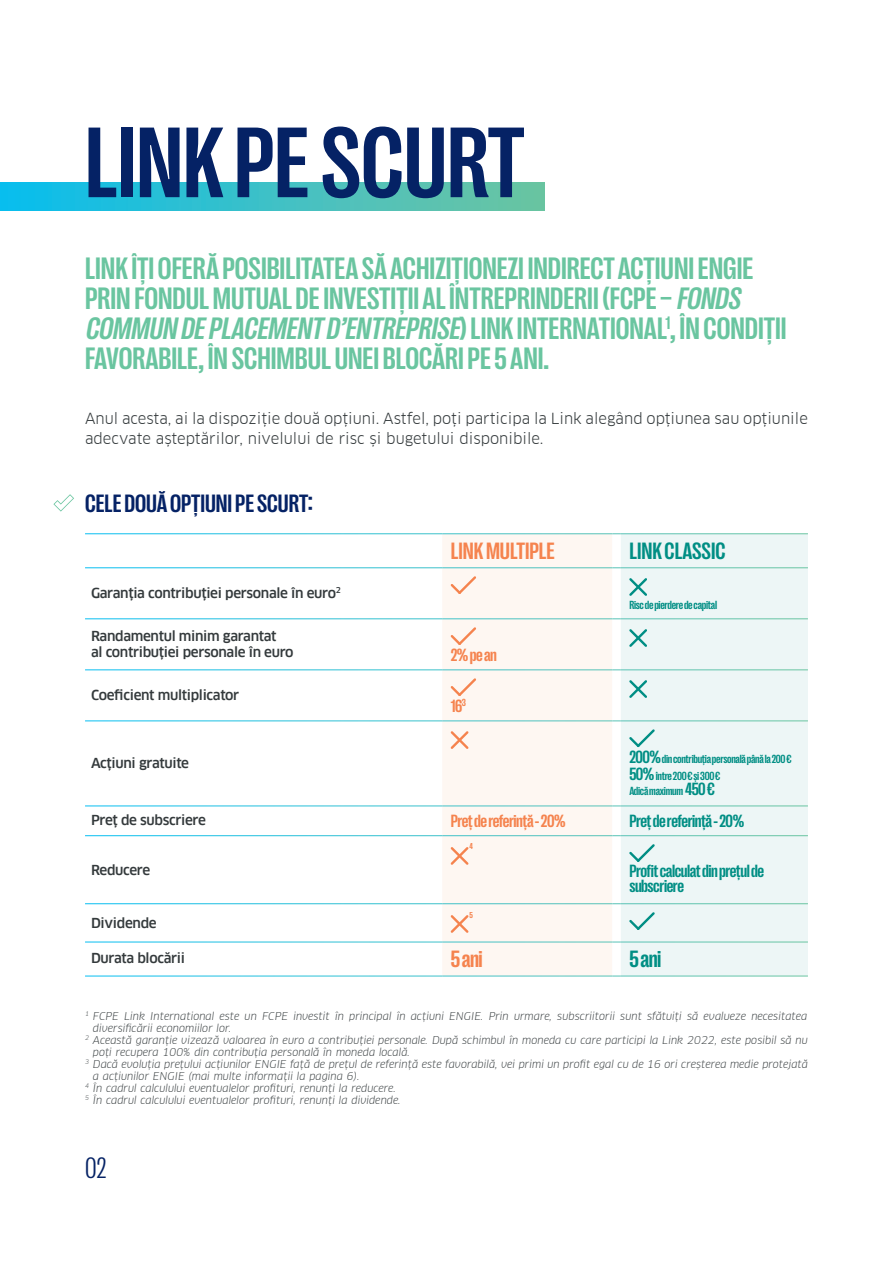
<style>
.page{position:relative;width:893px;height:1263px;background:#fff}
.page>*{position:absolute;margin:0;border:0;box-sizing:border-box;transform-origin:0 0}
.t1{font:700 condensed 101.85px "Right Grotesk";color:#052265}
.t2{font:700 condensed 31.5px/30px "Right Grotesk";color:#6ac5a0}
.t3{font:300 condensed 30px "Right Grotesk";color:#052265}
.t4{font:700 condensed 25.5px "Right Grotesk";color:#052265}
.t5{font:700 condensed 24px "Right Grotesk";color:#f5834e}
.t6{font:700 condensed 24px "Right Grotesk";color:#008e84}
.t7{font:700 condensed 18px/15px "Right Grotesk";letter-spacing:-.025em;color:#008e84}
.t8{font:700 condensed 18px "Right Grotesk";letter-spacing:-.025em;color:#f5834e}
.t9{font:15px/19.5px "Clan Offc Pro";color:#343a3c}
.t10{font:500 13.5px/16.2px "Clan Offc Pro";letter-spacing:-.025em;color:#343a3c}
.t11{font:700 condensed 12px/15px "Right Grotesk";letter-spacing:-.025em;color:#008e84}
.t12{font:italic 10.5px/12px "Clan Offc Pro";color:#343a3c}
.t13{font:700 condensed 8.7px "Right Grotesk";color:#f5834e}
.s1{font-style:italic}
.s2{font-size:18px}
</style>
<div class="page">
<div style="left:0;top:183px;width:544px;height:28px;background:linear-gradient(to right,#09bdee,#70c4a0)"></div>
<div style="left:442px;top:534px;width:170px;height:442px;background:#fef7f2"></div>
<div style="left:621px;top:534px;width:187px;height:442px;background:#edf6f6"></div>
<hr style="left:442px;top:567px;width:170px;height:1px;background:#fff">
<hr style="left:621px;top:567px;width:187px;height:1px;background:#fff">
<hr style="left:442px;top:618px;width:170px;height:1px;background:#fff">
<hr style="left:621px;top:618px;width:187px;height:1px;background:#fff">
<hr style="left:442px;top:669px;width:170px;height:1px;background:#fff">
<hr style="left:621px;top:669px;width:187px;height:1px;background:#fff">
<hr style="left:442px;top:720px;width:170px;height:1px;background:#fff">
<hr style="left:621px;top:720px;width:187px;height:1px;background:#fff">
<hr style="left:442px;top:805px;width:170px;height:1px;background:#fff">
<hr style="left:621px;top:805px;width:187px;height:1px;background:#fff">
<hr style="left:442px;top:835px;width:170px;height:1px;background:#fff">
<hr style="left:621px;top:835px;width:187px;height:1px;background:#fff">
<hr style="left:442px;top:903px;width:170px;height:1px;background:#fff">
<hr style="left:621px;top:903px;width:187px;height:1px;background:#fff">
<hr style="left:442px;top:942px;width:170px;height:1px;background:#fff">
<hr style="left:621px;top:942px;width:187px;height:1px;background:#fff">
<svg style="left:612px;top:533px;width:9px;height:444px"></svg>
<svg style="left:451px;top:576px;width:25px;height:18px"></svg>
<svg style="left:629px;top:578px;width:18px;height:18px"></svg>
<svg style="left:451px;top:627px;width:25px;height:18px"></svg>
<svg style="left:629px;top:629px;width:18px;height:18px"></svg>
<svg style="left:451px;top:678px;width:25px;height:18px"></svg>
<svg style="left:629px;top:680px;width:18px;height:18px"></svg>
<svg style="left:451px;top:731px;width:18px;height:18px"></svg>
<svg style="left:629px;top:729px;width:26px;height:18px"></svg>
<svg style="left:451px;top:847px;width:18px;height:18px"></svg>
<svg style="left:629px;top:844px;width:26px;height:18px"></svg>
<svg style="left:451px;top:915px;width:18px;height:18px"></svg>
<svg style="left:629px;top:912px;width:26px;height:18px"></svg>
<svg style="left:53px;top:494px;width:21px;height:18px"></svg>
<p class="t1" style="left:85px;top:110px;width:441px">LINK PE SCURT</p>
<p class="t2" style="left:85px;top:254px;width:703px">LINK ÎȚI OFERĂ POSIBILITATEA SĂ ACHIZIȚIONEZI INDIRECT ACȚIUNI ENGIE PRIN FONDUL MUTUAL DE INVESTIȚII AL ÎNTREPRINDERII (FCPE – <span class="s1">FONDS COMMUN DE PLACEMENTD’ENTREPRISE</span>) L I N K I N T E R N AT I O N A L<sup>1</sup> , Î N C O N D I Ț I I FAVORABILE, ÎN SCHIMBUL UNEI BLOCĂRI PE 5 ANI.</p>
<p class="t9" style="left:85px;top:409px;width:724px">Anul acesta, ai la dispoziție două opțiuni. Astfel, poți participa la Link alegând opțiunea sau opțiunile adecvate așteptărilor, nivelului de risc și bugetului disponibile.</p>
<p class="t4" style="left:85px;top:490px;width:229px">CELE DOUĂ OPȚIUNI PE SCURT:</p>
<p class="t10" style="left:91px;top:585px;width:251px">Garanția contribuției personale în euro<sup>2</sup></p>
<p class="t10" style="left:91px;top:627px;width:204px">Randamentul minim garantat<br>al contribuției personale în euro</p>
<p class="t10" style="left:91px;top:687px;width:150px">Coeficient multiplicator</p>
<p class="t5" style="left:451px;top:538px;width:106px">LINK MULTIPLE</p>
<p class="t6" style="left:629px;top:538px;width:98px">LINK CLASSIC</p>
<p class="t8" style="left:451px;top:646px;width:48px">2% pe an</p>
<p class="t8" style="left:451px;top:697px;width:17px">16<sup>3</sup></p>
<p class="t11" style="left:629px;top:597px;width:89px">Risc de pierdere de capital</p>
<p class="t10" style="left:91px;top:755px;width:100px">Acțiuni gratuite</p>
<p class="t11" style="left:629px;top:752px;width:164px"><span class="s2">200%</span> din contribuția personală până la 200 €</p>
<p class="t11" style="left:629px;top:768px;width:93px"><span class="s2">50%</span> între 200 € și 300 €<br>Adică maximum <span class="s2">450 €</span></p>
<p class="t10" style="left:91px;top:812px;width:116px">Preț de subscriere</p>
<p class="t8" style="left:451px;top:811px;width:116px">Preț de referință - 20%</p>
<p class="t7" style="left:629px;top:813px;width:116px">Preț de referință - 20%</p>
<p class="t10" style="left:91px;top:862px;width:61px">Reducere</p>
<p class="t13" style="left:469px;top:842px;width:5px">4</p>
<p class="t7" style="left:629px;top:863px;width:136px">Profit calculat din prețul de subscriere</p>
<p class="t10" style="left:91px;top:915px;width:67px">Dividende</p>
<p class="t13" style="left:469px;top:910px;width:5px">5</p>
<p class="t10" style="left:91px;top:950px;width:96px">Durata blocării</p>
<p class="t5" style="left:451px;top:946px;width:33px">5 ani</p>
<p class="t6" style="left:629px;top:946px;width:33px">5 ani</p>
<p class="t12" style="left:93px;top:1010px;width:716px;text-indent:-8px"><sup>1</sup> FCPE Link International este un FCPE investit în principal în acțiuni ENGIE. Prin urmare, subscriitorii sunt sfătuiți să evalueze necesitatea diversificării economiilor lor.</p>
<p class="t12" style="left:93px;top:1034px;width:716px;text-indent:-8px"><sup>2</sup> Această garanție vizează valoarea în euro a contribuției personale. După schimbul în moneda cu care participi la Link 2022, este posibil să nu poți recupera 100% din contribuția personală în moneda locală.</p>
<p class="t12" style="left:93px;top:1058px;width:717px;text-indent:-8px"><sup>3</sup> Dacă evoluția prețului acțiunilor ENGIE față de prețul de referință este favorabilă, vei primi un profit egal cu de 16 ori creșterea medie protejată a acțiunilor ENGIE (mai multe informații la pagina 6).</p>
<p class="t12" style="left:85px;top:1082px;width:312px"><sup>4</sup> În cadrul calculului eventualelor profituri, renunți la reducere.</p>
<p class="t12" style="left:85px;top:1094px;width:317px"><sup>5</sup> În cadrul calculului eventualelor profituri, renunți la dividende.</p>
<p class="t3" style="left:85px;top:1152px;width:23px">02</p>
</div>
